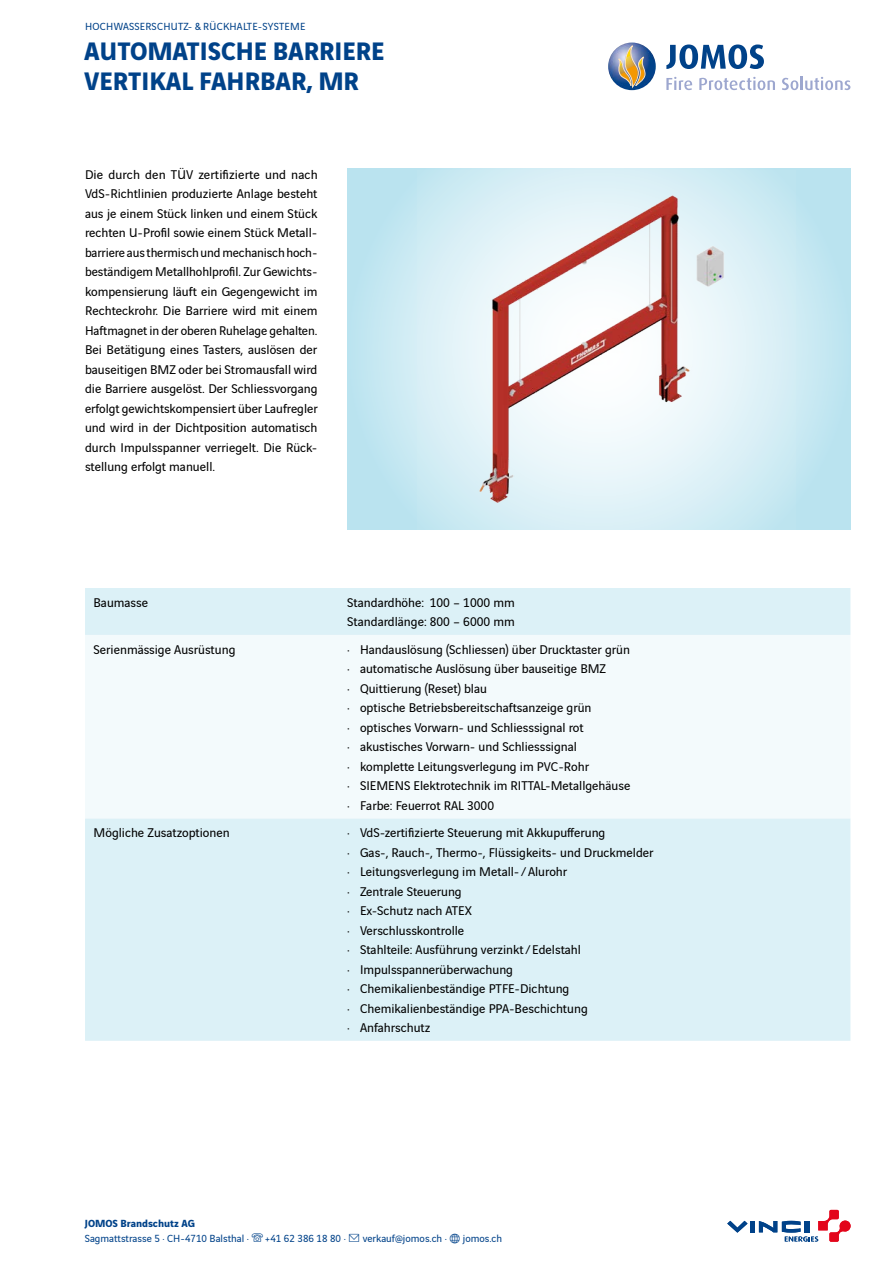
<style>
.page{position:relative;width:893px;height:1263px;background:#fff}
.page>*{position:absolute;margin:0;border:0;box-sizing:border-box;transform-origin:0 0}
.t1{font:700 27px/29.7px "Vinci Sans";color:#004289}
.t2{font:13.5px/19.5px "Vinci Sans";color:#000}
.t3{font:10.95px "Vinci Sans";color:#004289}
.t4{font:10.95px "Vinci Sans";letter-spacing:.02em;color:#004289}
.t5{font:700 10.95px "Vinci Sans";color:#004289}
</style>
<div class="page">
<svg style="left:666px;top:77px;width:26px;height:13px"></svg>
<svg style="left:699px;top:77px;width:76px;height:13px"></svg>
<svg style="left:782px;top:76px;width:68px;height:14px"></svg>
<img style="left:608px;top:43px;width:48px;height:47px;border-radius:24px">
<svg style="left:618px;top:45px;width:27px;height:43px"></svg>
<svg style="left:666px;top:45px;width:98px;height:24px"></svg>
<svg style="left:347px;top:168px;width:503px;height:361px;background:#c1e5f0"></svg>
<img style="left:418px;top:170px;width:377px;height:359px">
<div style="left:85px;top:588px;width:765px;height:453px;background:#dcf1f7"></div>
<div style="left:85px;top:635px;width:765px;height:183px;background:#f3fafc"></div>
<hr style="left:750px;top:1221px;width:4px;height:11px;background:#004289">
<svg style="left:727px;top:1221px;width:21px;height:12px"></svg>
<svg style="left:759px;top:1210px;width:92px;height:32px"></svg>
<p class="t4" style="left:85px;top:18px;width:222px">HOCHWASSERSCHUTZ- &amp; RÜCKHALTE-SYSTEME</p>
<h1 class="t1" style="left:84px;top:34px;width:302px">AUTOMATISCHE BARRIERE<br>VERTIKAL FAHRBAR, MR</h1>
<p class="t2" style="left:85px;top:163px;width:234px;text-align:justify">Die durch den TÜV zertifizierte und nach VdS-Richtlinien produzierte Anlage besteht aus je einem Stück linken und einem Stück rechten U-Profil sowie einem Stück Metall&shy;barriere aus thermisch und mechanisch hoch&shy;beständigem Metallhohlprofil. Zur Gewichts&shy;kompensierung läuft ein Gegengewicht im Rechteckrohr. Die Barriere wird mit einem Haftmagnet in der oberen Ruhelage gehalten.<br>Bei Betätigung eines Tasters, auslösen der bauseitigen BMZ oder bei Stromausfall wird die Barriere ausgelöst. Der Schliessvorgang erfolgt gewichtskompensiert über Laufregler und wird in der Dichtposition automatisch durch Impulsspanner verriegelt. Die Rück&shy;stellung erfolgt manuell.</p>
<p class="t2" style="left:94px;top:591px;width:56px">Baumasse</p>
<p class="t2" style="left:347px;top:591px;width:169px">Standardhöhe: 100 – 1000 mm<br>Standardlänge: 800 – 6000 mm</p>
<p class="t2" style="left:94px;top:638px;width:143px">Serienmässige Ausrüstung</p>
<p class="t2" style="left:347px;top:638px;width:285px">· Handauslösung (Schliessen) über Drucktaster grün · automatische Auslösung über bauseitige BMZ<br>· Quittierung (Reset) blau<br>· optische Betriebsbereitschaftsanzeige grün<br>· optisches Vorwarn- und Schliesssignal rot<br>· akustisches Vorwarn- und Schliesssignal<br>· komplette Leitungsverlegung im PVC-Rohr<br>· SIEMENS Elektrotechnik im RITTAL-Metallgehäuse · Farbe: Feuerrot RAL 3000</p>
<p class="t2" style="left:94px;top:822px;width:138px">Mögliche Zusatzoptionen</p>
<p class="t2" style="left:347px;top:822px;width:308px">· VdS-zertifizierte Steuerung mit Akkupufferung<br>· Gas-, Rauch-, Thermo-, Flüssigkeits- und Druckmelder · Leitungsverlegung im Metall- /Alurohr<br>· Zentrale Steuerung<br>· Ex-Schutz nach ATEX<br>· Verschlusskontrolle<br>· Stahlteile: Ausführung verzinkt/ Edelstahl<br>· Impulsspannerüberwachung<br>· Chemikalienbeständige PTFE-Dichtung<br>· Chemikalienbeständige PPA-Beschichtung<br>· Anfahrschutz</p>
<p class="t5" style="left:85px;top:1215px;width:112px">JOMOS Brandschutz AG</p>
<p class="t3" style="left:85px;top:1230px;width:166px">Sagmattstrasse 5 · CH-4710 Balsthal ·</p>
<p class="t3" style="left:265px;top:1230px;width:184px">+41 62 386 18 80 · → verkauf@jomos.ch ·</p>
<p class="t3" style="left:463px;top:1230px;width:41px">jomos.ch</p>
</div>
